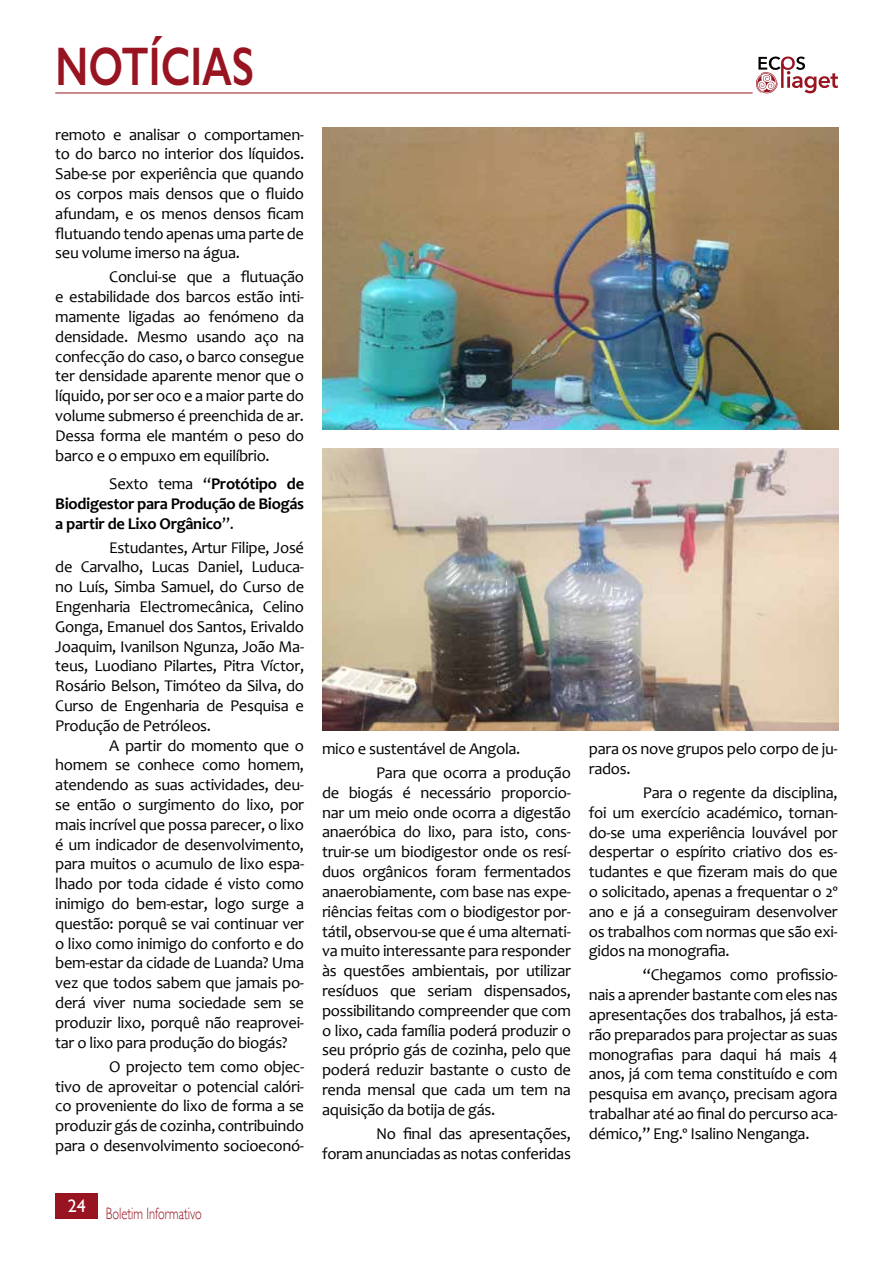
<style>
.page{position:relative;width:893px;height:1263px;background:#fff}
.page>*{position:absolute;margin:0;border:0;box-sizing:border-box;transform-origin:0 0}
.t1{font:600 54.6px "Gill Sans";color:#971420;scale:.75 1}
.t2{font:18px "Gill Sans";color:#fff}
.t3{font:16.5px/19.8px "Candara";letter-spacing:-.02em;color:#000;text-align:justify}
.t4{font:700 16.5px/19.8px "Candara";letter-spacing:-.02em;color:#000;text-align:justify}
.t5{font:300 16.5px "Gill Sans";color:#971420;scale:.75 1}
.s1{font-weight:400}
</style>
<div class="page">
<div style="left:56px;top:1193px;width:42px;height:26px;background:#971420"></div>
<hr style="left:55px;top:93px;width:698px;height:1px;background:#971420">
<svg style="left:756px;top:57px;width:82px;height:36px"></svg>
<img style="left:322px;top:128px;width:516px;height:301px">
<img style="left:322px;top:449px;width:516px;height:281px">
<h1 class="t1" style="left:56px;top:34px;width:266px">NOTÍCIAS</h1>
<p class="t3" style="left:55px;top:124px;width:250px">remoto e analisar o comportamen&shy;to do barco no interior dos líquidos.<br>Sabe-se por experiência que quando os corpos mais densos que o fluido afundam, e os menos densos ficam flutuando tendo apenas uma parte de seu volume imerso na água.</p>
<p class="t3" style="left:55px;top:267px;width:250px;text-indent:54px">Conclui-se que a flutuação e estabilidade dos barcos estão inti&shy;mamente ligadas ao fenómeno da densidade. Mesmo usando aço na confecção do caso, o barco consegue ter densidade aparente menor que o líquido, por ser oco e a maior parte do volume submerso é preenchida de ar.<br>Dessa forma ele mantém o peso do barco e o empuxo em equilíbrio.</p>
<p class="t4" style="left:55px;top:473px;width:250px;text-indent:54px"><span class="s1">Sexto tema “</span>Protótipo de Biodigestor para Produção de Biogás a partir de Lixo Orgânico<span class="s1">”.</span></p>
<p class="t3" style="left:55px;top:537px;width:250px;text-indent:54px">Estudantes, Artur Filipe, José de Carvalho, Lucas Daniel, Luduca&shy;no Luís, Simba Samuel, do Curso de Engenharia Electromecânica, Celino Gonga, Emanuel dos Santos, Erivaldo Joaquim, Ivanilson Ngunza, João Ma&shy;teus, Luodiano Pilartes, Pitra Víctor, Rosário Belson, Timóteo da Silva, do Curso de Engenharia de Pesquisa e Produção de Petróleos.</p>
<p class="t3" style="left:55px;top:735px;width:250px;text-indent:54px">A partir do momento que o homem se conhece como homem, atendendo as suas actividades, deu&shy;se então o surgimento do lixo, por mais incrível que possa parecer, o lixo é um indicador de desenvolvimento, para muitos o acumulo de lixo espa&shy;lhado por toda cidade é visto como inimigo do bem-estar, logo surge a questão: porquê se vai continuar ver o lixo como inimigo do conforto e do bem-estar da cidade de Luanda? Uma vez que todos sabem que jamais po&shy;derá viver numa sociedade sem se produzir lixo, porquê não reaprovei&shy;tar o lixo para produção do biogás?</p>
<p class="t3" style="left:55px;top:1056px;width:250px;text-indent:54px">O projecto tem como objec&shy;tivo de aproveitar o potencial calóri&shy;co proveniente do lixo de forma a se produzir gás de cozinha, contribuindo para o desenvolvimento socioeconó-</p>
<p class="t2" style="left:68px;top:1195px;width:19px">24</p>
<p class="t5" style="left:106px;top:1200px;width:130px">Boletim Informativo</p>
<p class="t3" style="left:376px;top:736px;width:196px;line-height:24px;text-indent:-54px">mico e sustentável de Angola.<br>Para que ocorra a produção</p>
<p class="t3" style="left:322px;top:782px;width:250px">de biogás é necessário proporcio&shy;nar um meio onde ocorra a digestão anaeróbica do lixo, para isto, cons&shy;truir-se um biodigestor onde os resí&shy;duos orgânicos foram fermentados anaerobiamente, com base nas expe&shy;riências feitas com o biodigestor por&shy;tátil, observou-se que é uma alternati&shy;va muito interessante para responder às questões ambientais, por utilizar resíduos que seriam dispensados, possibilitando compreender que com o lixo, cada família poderá produzir o seu próprio gás de cozinha, pelo que poderá reduzir bastante o custo de renda mensal que cada um tem na aquisição da botija de gás.</p>
<p class="t3" style="left:322px;top:1123px;width:250px;text-align:right">No final das apresentações,<br>foram anunciadas as notas conferidas</p>
<p class="t3" style="left:589px;top:739px;width:250px">para os nove grupos pelo corpo de ju&shy;rados.</p>
<p class="t3" style="left:589px;top:782px;width:250px;text-indent:54px">Para o regente da disciplina, foi um exercício académico, tornan&shy;do-se uma experiência louvável por despertar o espírito criativo dos es&shy;tudantes e que fizeram mais do que o solicitado, apenas a frequentar o 2º ano e já a conseguiram desenvolver os trabalhos com normas que são exi&shy;gidos na monografia.</p>
<p class="t3" style="left:589px;top:965px;width:250px;text-indent:54px">“Chegamos como profissio&shy;nais a aprender bastante com eles nas apresentações dos trabalhos, já esta&shy;rão preparados para projectar as suas monografias para daqui há mais 4 anos, já com tema constituído e com pesquisa em avanço, precisam agora trabalhar até ao final do percurso aca&shy;démico,” Eng.º Isalino Nenganga.</p>
</div>
